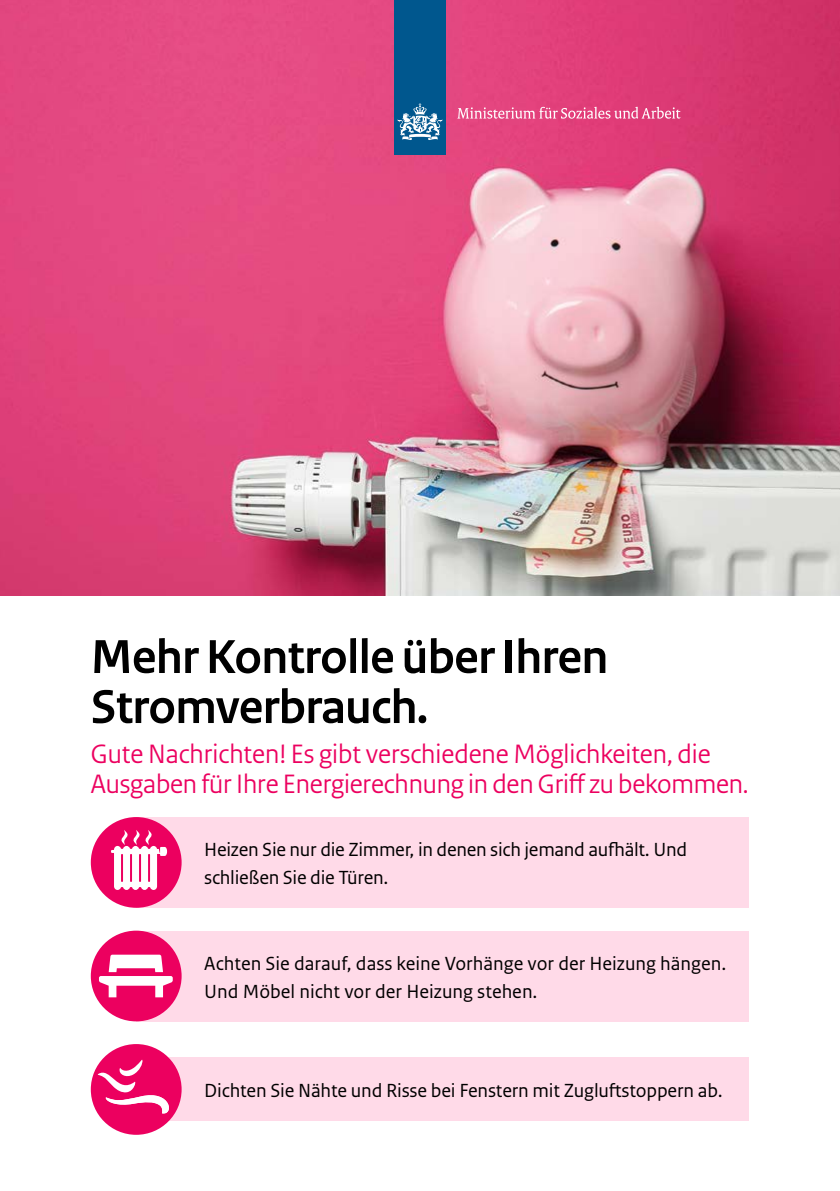
<style>
.page{position:relative;width:840px;height:1191px;background:#fff}
.page>*{position:absolute;margin:0;border:0;box-sizing:border-box;transform-origin:0 0}
.H1_01_RO_Titel{font:700 50px/50px "Rijksoverheid Sans Heading";letter-spacing:-.01em;color:#000}
.H3_04_RO_Paragraafkop_Sans{font:28px/30px "Rijksoverheid Sans Heading";letter-spacing:-.005em;color:#ec005f}
.P_03_RO_Broodtekst_groot_Sans{font:20px/28px "Rijksoverheid Sans Text";letter-spacing:-.01em;color:#000}
</style>
<div class="page">
<img style="left:0;top:0;width:839px;height:595px">
<div style="left:136px;top:817px;width:612px;height:90px;background:#ffdae8"></div>
<div style="left:136px;top:930px;width:612px;height:91px;background:#ffdae8"></div>
<div style="left:91px;top:817px;width:90px;height:90px;background:#ec005f;border-radius:50%"></div>
<svg style="left:111px;top:830px;width:56px;height:60px"></svg>
<div style="left:91px;top:930px;width:90px;height:91px;background:#ec005f;border-radius:50%"></div>
<svg style="left:99px;top:954px;width:74px;height:43px"></svg>
<div style="left:136px;top:1057px;width:612px;height:64px;background:#ffdae8"></div>
<div style="left:91px;top:1044px;width:90px;height:90px;background:#ec005f;border-radius:50%"></div>
<svg style="left:97px;top:1059px;width:77px;height:56px"></svg>
<div style="left:394px;top:0;width:51px;height:155px;background:#00578e"></div>
<svg style="left:397px;top:103px;width:45px;height:37px"></svg>
<svg style="left:457px;top:107px;width:223px;height:12px;background:#e8719c"></svg>
<h1 class="H1_01_RO_Titel" style="left:91px;top:633px;width:518px">Mehr Kontrolle über Ihren<br>Stromverbrauch.</h1>
<h3 class="H3_04_RO_Paragraafkop_Sans" style="left:91px;top:739px;width:659px">Gute Nachrichten! Es gibt verschiedene Möglichkeiten, die<br>Ausgaben für Ihre Energierechnung in den Griff zu bekommen.</h3>
<p class="P_03_RO_Broodtekst_groot_Sans" style="left:204px;top:835px;width:484px">Heizen Sie nur die Zimmer, in denen sich jemand aufhält. Und schließen Sie die Türen.</p>
<p class="P_03_RO_Broodtekst_groot_Sans" style="left:204px;top:949px;width:523px">Achten Sie darauf, dass keine Vorhänge vor der Heizung hängen.<br>Und Möbel nicht vor der Heizung stehen.</p>
<p class="P_03_RO_Broodtekst_groot_Sans" style="left:204px;top:1076px;width:519px">Dichten Sie Nähte und Risse bei Fenstern mit Zugluftstoppern ab.</p>
</div>
